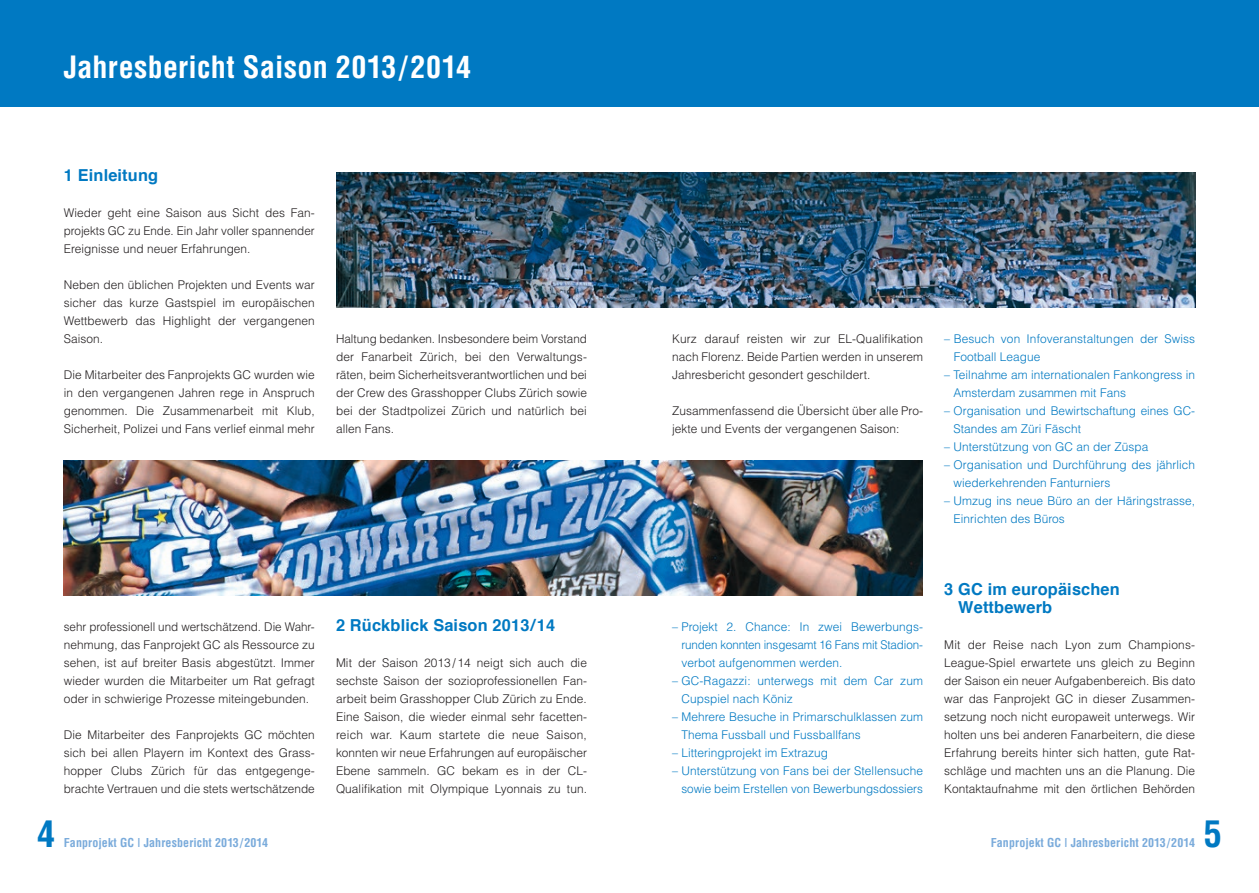
<style>
.page{position:relative;width:1259px;height:893px;background:#fff}
.page>*{position:absolute;margin:0;border:0;box-sizing:border-box;transform-origin:0 0}
.t1{font:700 condensed 36px "Helvetica";color:#0079c2}
.t2{font:700 condensed 30px "Helvetica";letter-spacing:.01em;color:#fff}
.grosser_titel{font:700 16.5px/18px "Helvetica";letter-spacing:.01em;color:#0079c2}
.text{font:300 12px/18px "Helvetica";letter-spacing:.005em;color:#231f20;text-align:justify}
.text-2{font:300 12px/18px "Helvetica";letter-spacing:.005em;color:#0079c2}
.t3{font:700 condensed 12px "Helvetica";letter-spacing:.01em;color:#7aabdb}
</style>
<div class="page">
<div style="left:0;top:0;width:1259px;height:106px;background:#0079c2"></div>
<img style="left:336px;top:173px;width:859px;height:134px">
<img style="left:64px;top:461px;width:859px;height:134px">
<p class="t2" style="left:64px;top:49px;width:409px">Jahresbericht Saison 2013/2014</p>
<p class="grosser_titel" style="left:64px;top:165px;width:96px">1 Einleitung</p>
<p class="text" style="left:64px;top:204px;width:252px">Wieder geht eine Saison aus Sicht des Fan&shy;projekts GC zu Ende. Ein Jahr voller spannender Ereignisse und neuer Erfahrungen.</p>
<p class="text" style="left:64px;top:276px;width:252px">Neben den üblichen Projekten und Events war sicher das kurze Gastspiel im europäischen Wettbewerb das Highlight der vergangenen Saison.</p>
<p class="text" style="left:64px;top:366px;width:252px">Die Mitarbeiter des Fanprojekts GC wurden wie in den vergangenen Jahren rege in Anspruch genommen. Die Zusammenarbeit mit Klub, Sicherheit, Polizei und Fans verlief einmal mehr</p>
<p class="text" style="left:336px;top:330px;width:252px">Haltung bedanken. Insbesondere beim Vorstand der Fanarbeit Zürich, bei den Verwaltungs&shy;räten, beim Sicherheitsverantwortlichen und bei der Crew des Grasshopper Clubs Zürich sowie bei der Stadtpolizei Zürich und natürlich bei allen Fans.</p>
<p class="text" style="left:672px;top:330px;width:252px">Kurz darauf reisten wir zur EL-Qualifikation nach Florenz. Beide Partien werden in unserem Jahresbericht gesondert geschildert.</p>
<p class="text" style="left:672px;top:402px;width:252px">Zusammenfassend die Übersicht über alle Pro&shy;jekte und Events der vergangenen Saison:</p>
<p class="text-2" style="left:953px;top:330px;width:243px;text-indent:-9px">– Besuch von Infoveranstaltungen der Swiss<br>Football League</p>
<p class="text-2" style="left:953px;top:366px;width:243px;text-indent:-9px">– Teilnahme am internationalen Fankongress in<br>Amsterdam zusammen mit Fans</p>
<p class="text-2" style="left:953px;top:402px;width:242px;text-indent:-9px">– Organisation und Bewirtschaftung eines GC-<br>Standes am Züri Fäscht</p>
<p class="text-2" style="left:944px;top:438px;width:206px">– Unterstützung von GC an der Züspa</p>
<p class="text-2" style="left:953px;top:456px;width:243px;text-indent:-9px">– Organisation und Durchführung des jährlich wiederkehrenden Fanturniers</p>
<p class="text-2" style="left:953px;top:492px;width:243px;text-indent:-9px">– Umzug ins neue Büro an der Häringstrasse,<br>Einrichten des Büros</p>
<p class="text" style="left:64px;top:618px;width:252px">sehr professionell und wertschätzend. Die Wahr&shy;nehmung, das Fanprojekt GC als Ressource zu sehen, ist auf breiter Basis abgestützt. Immer wieder wurden die Mitarbeiter um Rat gefragt oder in schwierige Prozesse miteingebunden.</p>
<p class="text" style="left:64px;top:726px;width:252px">Die Mitarbeiter des Fanprojekts GC möchten sich bei allen Playern im Kontext des Grass&shy;hopper Clubs Zürich für das entgegenge&shy;brachte Vertrauen und die stets wertschätzende</p>
<p class="grosser_titel" style="left:336px;top:615px;width:221px">2 Rückblick Saison 2013/14</p>
<p class="text" style="left:336px;top:654px;width:252px;text-align:left">Mit der Saison 2013/14 neigt sich auch die sechste Saison der sozioprofessionellen Fan&shy;arbeit beim Grasshopper Club Zürich zu Ende.<br>Eine Saison, die wieder einmal sehr facetten&shy;reich war. Kaum startete die neue Saison, konnten wir neue Erfahrungen auf europäischer Ebene sammeln. GC bekam es in der CL-- Qualifikation mit Olympique Lyonnais zu tun.</p>
<p class="text-2" style="left:681px;top:618px;width:243px;text-align:justify;text-indent:-9px">– Projekt 2. Chance: In zwei Bewerbungs&shy;runden konnten insgesamt 16 Fans mit Stadion&shy;verbot aufgenommen werden.</p>
<p class="text-2" style="left:681px;top:672px;width:243px;text-indent:-9px">– GC-Ragazzi: unterwegs mit dem Car zum<br>Cupspiel nach Köniz</p>
<p class="text-2" style="left:681px;top:708px;width:243px;text-indent:-9px">– Mehrere Besuche in Primarschulklassen zum<br>Thema Fussball und Fussballfans</p>
<p class="text-2" style="left:672px;top:744px;width:157px">– Litteringprojekt im Extrazug</p>
<p class="text-2" style="left:672px;top:762px;width:252px;text-align:right">– Unterstützung von Fans bei der Stellensuche sowie beim Erstellen von Bewerbungsdossiers</p>
<p class="grosser_titel" style="left:958px;top:579px;width:163px;text-indent:-14px">3 GC im europäischen<br>Wettbewerb</p>
<p class="text" style="left:944px;top:636px;width:252px;text-align:left">Mit der Reise nach Lyon zum Champions-- League-Spiel erwartete uns gleich zu Beginn der Saison ein neuer Aufgabenbereich. Bis dato war das Fanprojekt GC in dieser Zusammen&shy;setzung noch nicht europaweit unterwegs. Wir holten uns bei anderen Fanarbeitern, die diese Erfahrung bereits hinter sich hatten, gute Rat&shy;schläge und machten uns an die Planung. Die Kontaktaufnahme mit den örtlichen Behörden</p>
<h1 class="t1" style="left:37px;top:812px;width:19px">4</h1>
<p class="t3" style="left:64px;top:835px;width:206px">Fanprojekt GC | Jahresbericht 2013/2014</p>
<p class="t3" style="left:990px;top:835px;width:206px">Fanprojekt GC | Jahresbericht 2013/2014</p>
<h1 class="t1" style="left:1203px;top:812px;width:19px">5</h1>
</div>
